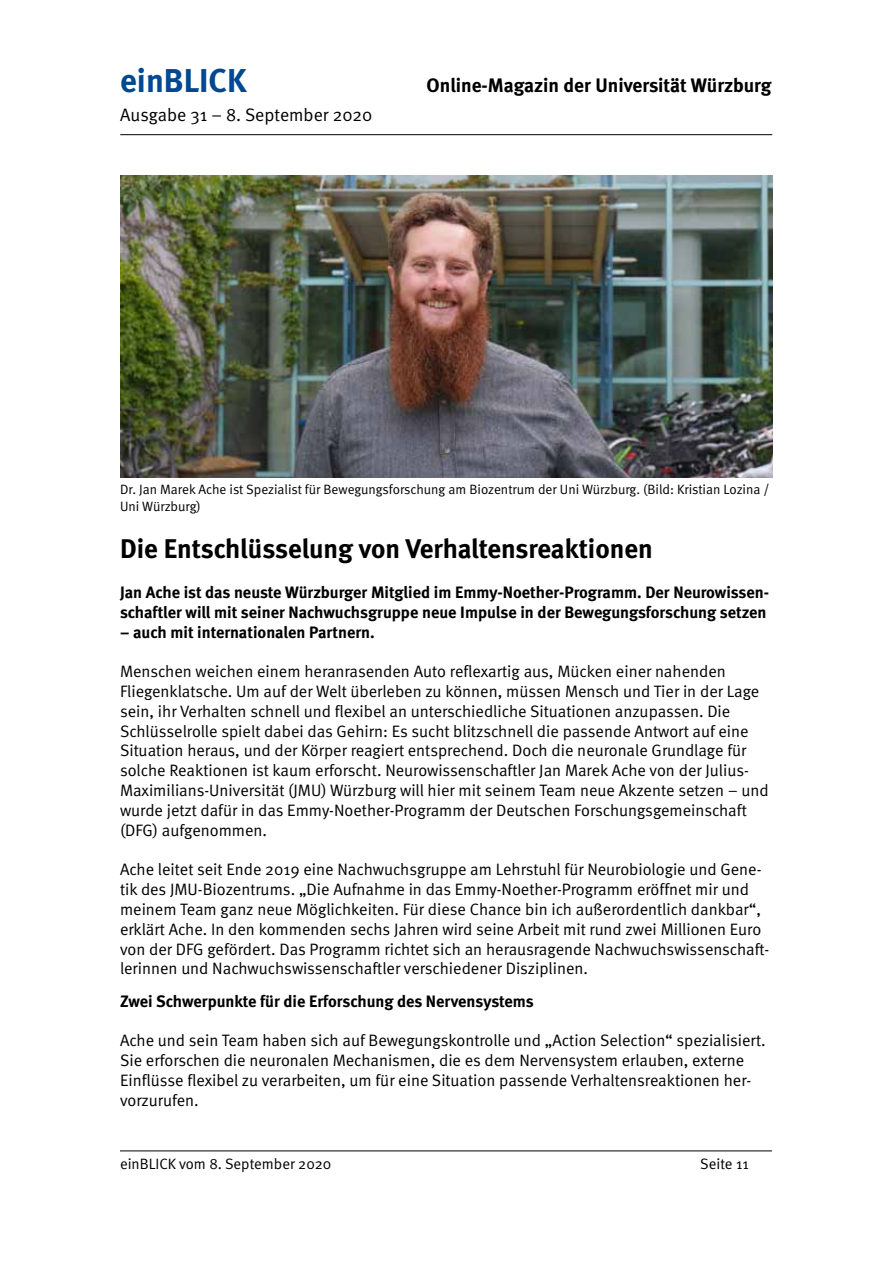
<style>
.page{position:relative;width:893px;height:1263px;background:#fff}
.page>*{position:absolute;margin:0;border:0;box-sizing:border-box;transform-origin:0 0}
.t1{font:700 33px "Meta";color:#004990}
.t2{font:700 27px "Meta";color:#000}
.t3{font:700 19.5px "Meta";color:#000}
.t4{font:18px "Meta Normal";color:#000}
.t5{font:16.5px/19.8px "Meta Normal";color:#000}
.t6{font:700 16.5px/19.8px "Meta";color:#000}
.t7{font:15px "Meta Normal";color:#000}
.t8{font:13.5px/16.2px "Meta Normal";color:#000}
</style>
<div class="page">
<hr style="left:120px;top:134px;width:652px;height:1px;background:#000">
<hr style="left:120px;top:1150px;width:652px;height:1px;background:#000">
<img style="left:120px;top:175px;width:653px;height:302px">
<h1 class="t1" style="left:120px;top:61px;width:128px">einBLICK</h1>
<p class="t3" style="left:427px;top:74px;width:346px">Online-Magazin der Universität Würzburg</p>
<p class="t4" style="left:120px;top:105px;width:254px">Ausgabe 31 – 8. September 2020</p>
<p class="t8" style="left:120px;top:481px;width:651px">Dr. Jan Marek Ache ist Spezialist für Bewegungsforschung am Biozentrum der Uni Würzburg. (Bild: Kristian Lozina /<br>Uni Würzburg)</p>
<h2 class="t2" style="left:120px;top:533px;width:534px">Die Entschlüsselung von Verhaltensreaktionen</h2>
<p class="t6" style="left:120px;top:582px;width:650px">Jan Ache ist das neuste Würzburger Mitglied im Emmy-Noether-Programm. Der Neurowissen&shy;schaftler will mit seiner Nachwuchsgruppe neue Impulse in der Bewegungsforschung setzen</p>
<p class="t6" style="left:120px;top:622px;width:256px">– auch mit internationalen Partnern.</p>
<p class="t5" style="left:120px;top:661px;width:650px">Menschen weichen einem heranrasenden Auto reflexartig aus, Mücken einer nahenden Fliegenklatsche. Um auf der Welt überleben zu können, müssen Mensch und Tier in der Lage sein, ihr Verhalten schnell und flexibel an unterschiedliche Situationen anzupassen. Die Schlüsselrolle spielt dabei das Gehirn: Es sucht blitzschnell die passende Antwort auf eine Situation heraus, und der Körper reagiert entsprechend. Doch die neuronale Grundlage für solche Reaktionen ist kaum erforscht. Neurowissenschaftler Jan Marek Ache von der Julius-Maximilians-Universität (JMU) Würzburg will hier mit seinem Team neue Akzente setzen – und wurde jetzt dafür in das Emmy-Noether-Programm der Deutschen Forschungsgemeinschaft (DFG) aufgenommen.</p>
<p class="t5" style="left:120px;top:859px;width:651px">Ache leitet seit Ende 2019 eine Nachwuchsgruppe am Lehrstuhl für Neurobiologie und Gene&shy;tik des JMU-Biozentrums. „Die Aufnahme in das Emmy-Noether-Programm eröffnet mir und meinem Team ganz neue Möglichkeiten. Für diese Chance bin ich außerordentlich dankbar“, erklärt Ache. In den kommenden sechs Jahren wird seine Arbeit mit rund zwei Millionen Euro von der DFG gefördert. Das Programm richtet sich an herausragende Nachwuchswissenschaft&shy;lerinnen und Nachwuchswissenschaftler verschiedener Disziplinen.</p>
<p class="t6" style="left:120px;top:991px;width:415px">Zwei Schwerpunkte für die Erforschung des Nervensystems</p>
<p class="t5" style="left:120px;top:1030px;width:647px">Ache und sein Team haben sich auf Bewegungskontrolle und „Action Selection“ spezialisiert.<br>Sie erforschen die neuronalen Mechanismen, die es dem Nervensystem erlauben, externe Einflüsse flexibel zu verarbeiten, um für eine Situation passende Verhaltensreaktionen her&shy;vorzurufen.</p>
<p class="t7" style="left:120px;top:1155px;width:213px">einBLICK vom 8. September 2020</p>
<p class="t7" style="left:700px;top:1155px;width:50px">Seite 11</p>
</div>
